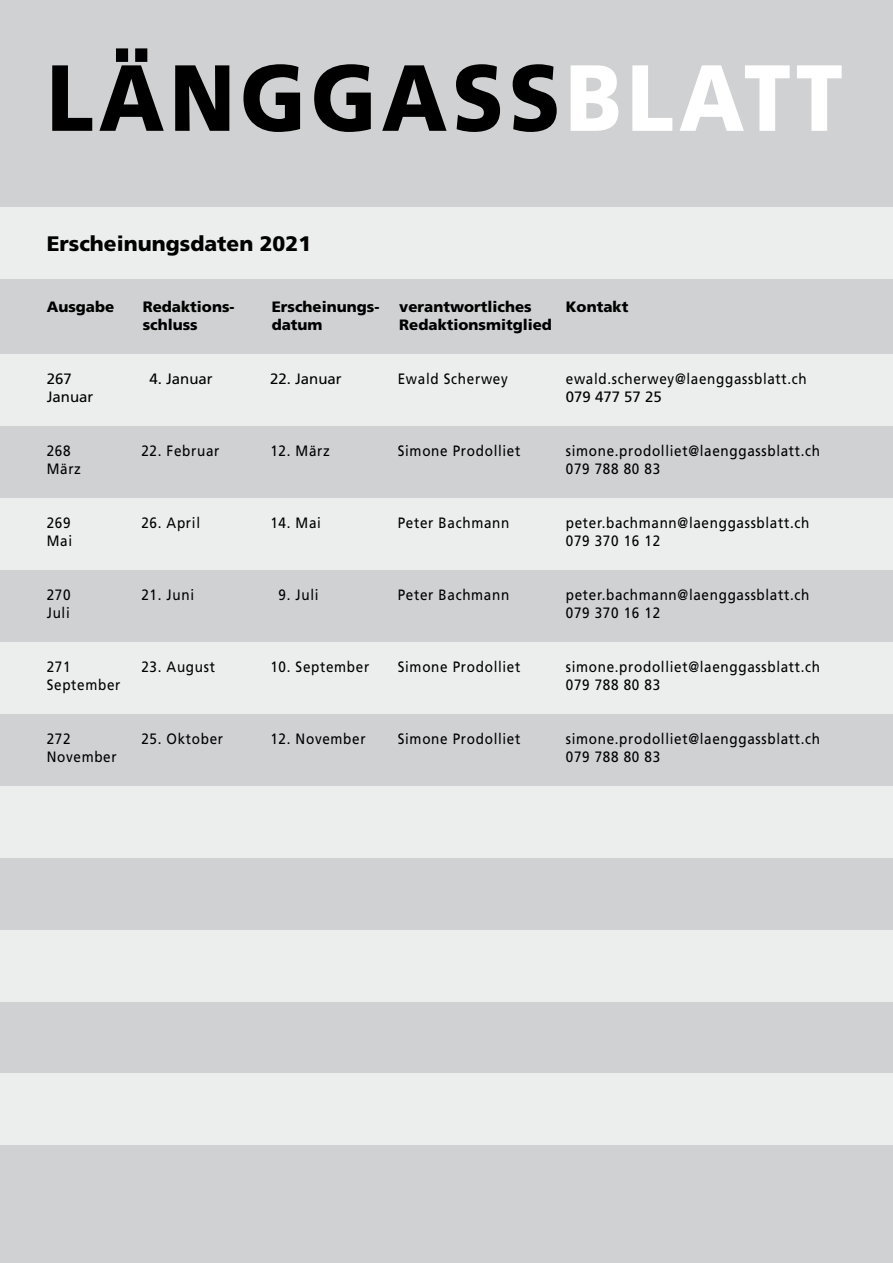
<style>
.page{position:relative;width:893px;height:1263px;background:#d0d1d2}
.page>*{position:absolute;margin:0;border:0;box-sizing:border-box;transform-origin:0 0}
.t1{font:900 93.75px "Frutiger";letter-spacing:.06em;color:#000;scale:.9 1}
.t2{font:900 21px "Frutiger";color:#000}
.t3{font:15px "Frutiger";letter-spacing:.05em;color:#000;scale:.9 1}
.t4{font:900 15px "Frutiger";color:#000}
.t5{font:15px "Frutiger";color:#000}
.t6{font:15px "Frutiger";letter-spacing:.05em;color:#000}
.s1{color:#fff}
</style>
<div class="page">
<div style="left:0;top:207px;width:893px;height:72px;background:#eceded"></div>
<div style="left:0;top:1074px;width:893px;height:71px;background:#eceded"></div>
<div style="left:0;top:930px;width:893px;height:72px;background:#eceded"></div>
<div style="left:0;top:786px;width:893px;height:71px;background:#eceded"></div>
<div style="left:0;top:642px;width:893px;height:71px;background:#eceded"></div>
<div style="left:0;top:498px;width:893px;height:72px;background:#eceded"></div>
<div style="left:0;top:354px;width:893px;height:71px;background:#eceded"></div>
<h1 class="t1" style="left:47px;top:41px;width:886px">LÄNGGASS<span class="s1">BLATT</span></h1>
<h2 class="t2" style="left:47px;top:231px;width:266px">Erscheinungsdaten 2021</h2>
<p class="t4" style="left:47px;top:298px;width:69px">Ausgabe</p>
<p class="t4" style="left:143px;top:298px;width:93px">Redaktions-</p>
<p class="t4" style="left:272px;top:298px;width:109px">Erscheinungs-</p>
<p class="t4" style="left:399px;top:298px;width:134px">verantwortliches</p>
<p class="t4" style="left:566px;top:298px;width:64px">Kontakt</p>
<p class="t4" style="left:143px;top:316px;width:57px">schluss</p>
<p class="t4" style="left:272px;top:316px;width:52px">datum</p>
<p class="t4" style="left:399px;top:316px;width:154px">Redaktionsmitglied</p>
<p class="t6" style="left:47px;top:370px;width:27px">267</p>
<p class="t6" style="left:149px;top:370px;width:65px">4. Januar</p>
<p class="t5" style="left:270px;top:370px;width:73px">22. Januar</p>
<p class="t3" style="left:398px;top:370px;width:124px">Ewald Scherwey</p>
<p class="t3" style="left:566px;top:370px;width:269px">ewald.scherwey@laenggassblatt.ch</p>
<p class="t6" style="left:47px;top:388px;width:48px">Januar</p>
<p class="t5" style="left:566px;top:388px;width:97px">079 477 57 25</p>
<p class="t3" style="left:47px;top:442px;width:28px">268</p>
<p class="t3" style="left:141px;top:442px;width:88px">22. Februar</p>
<p class="t3" style="left:270px;top:442px;width:68px">12. März</p>
<p class="t3" style="left:398px;top:442px;width:138px">Simone Prodolliet</p>
<p class="t3" style="left:566px;top:442px;width:284px">simone.prodolliet@laenggassblatt.ch</p>
<p class="t3" style="left:47px;top:460px;width:40px">März</p>
<p class="t3" style="left:566px;top:460px;width:106px">079 788 80 83</p>
<p class="t3" style="left:47px;top:514px;width:28px">269</p>
<p class="t3" style="left:141px;top:514px;width:67px">26. April</p>
<p class="t3" style="left:270px;top:514px;width:58px">14. Mai</p>
<p class="t3" style="left:398px;top:514px;width:125px">Peter Bachmann</p>
<p class="t3" style="left:566px;top:514px;width:272px">peter.bachmann@laenggassblatt.ch</p>
<p class="t3" style="left:47px;top:532px;width:30px">Mai</p>
<p class="t3" style="left:566px;top:532px;width:106px">079 370 16 12</p>
<p class="t3" style="left:47px;top:586px;width:28px">270</p>
<p class="t3" style="left:141px;top:586px;width:60px">21. Juni</p>
<p class="t3" style="left:279px;top:586px;width:46px">9. Juli</p>
<p class="t3" style="left:398px;top:586px;width:125px">Peter Bachmann</p>
<p class="t3" style="left:566px;top:586px;width:272px">peter.bachmann@laenggassblatt.ch</p>
<p class="t3" style="left:47px;top:604px;width:27px">Juli</p>
<p class="t3" style="left:566px;top:604px;width:106px">079 370 16 12</p>
<p class="t3" style="left:47px;top:658px;width:28px">271</p>
<p class="t3" style="left:141px;top:658px;width:83px">23. August</p>
<p class="t3" style="left:270px;top:658px;width:111px">10. September</p>
<p class="t3" style="left:398px;top:658px;width:138px">Simone Prodolliet</p>
<p class="t3" style="left:566px;top:658px;width:284px">simone.prodolliet@laenggassblatt.ch</p>
<p class="t3" style="left:47px;top:676px;width:83px">September</p>
<p class="t3" style="left:566px;top:676px;width:106px">079 788 80 83</p>
<p class="t3" style="left:47px;top:730px;width:28px">272</p>
<p class="t3" style="left:141px;top:730px;width:92px">25. Oktober</p>
<p class="t3" style="left:270px;top:730px;width:107px">12. November</p>
<p class="t3" style="left:398px;top:730px;width:138px">Simone Prodolliet</p>
<p class="t3" style="left:566px;top:730px;width:284px">simone.prodolliet@laenggassblatt.ch</p>
<p class="t3" style="left:47px;top:748px;width:79px">November</p>
<p class="t3" style="left:566px;top:748px;width:106px">079 788 80 83</p>
</div>
